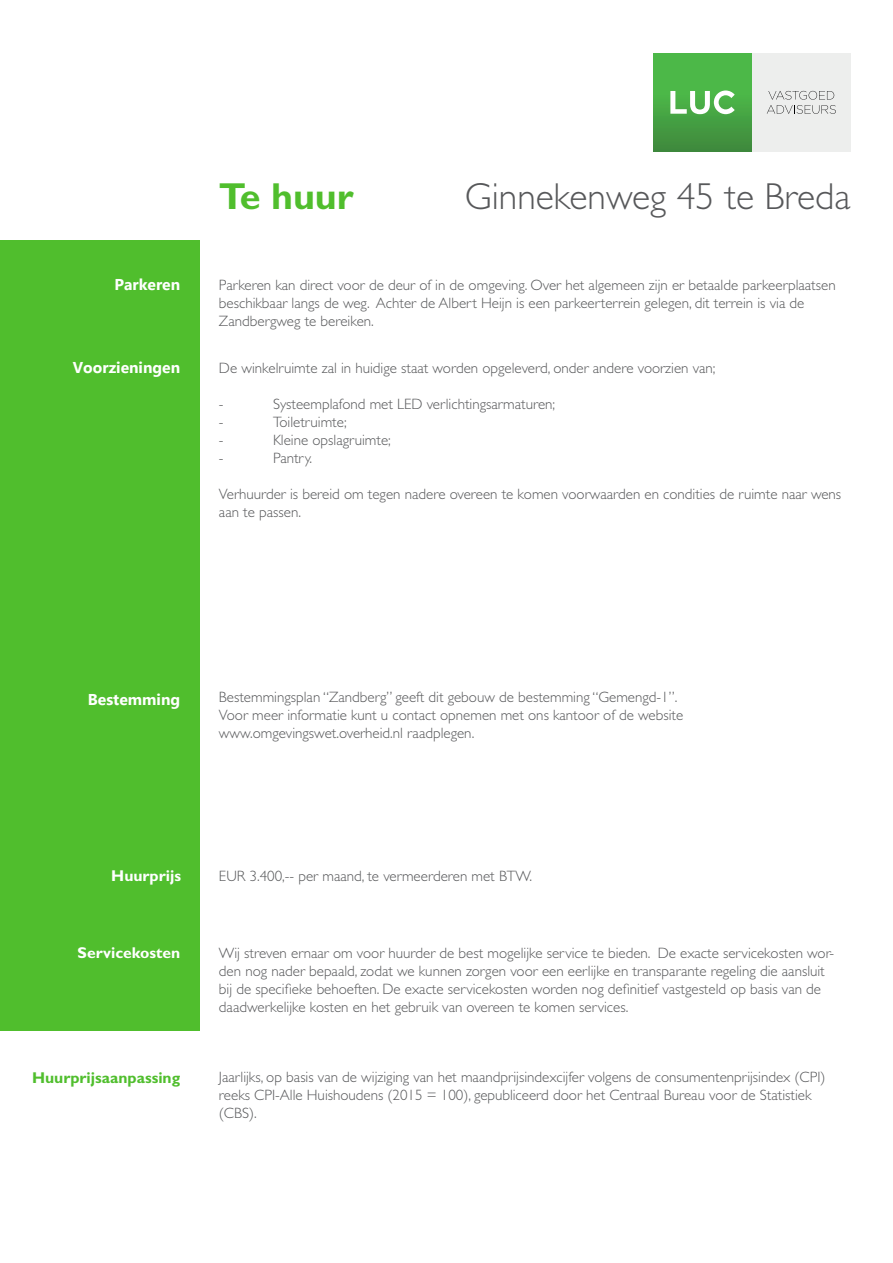
<style>
.page{position:relative;width:893px;height:1263px;background:#fff}
.page>*{position:absolute;margin:0;border:0;box-sizing:border-box;transform-origin:0 0}
.t1{font:300 37.65px "Gill Sans";color:#57585a}
.t2{font:700 37.65px "Gill Sans";color:#50be2d}
.t3{font:700 15.75px "Gadugi";color:#fff}
.t4{font:700 15.75px "Gill Sans";color:#fff}
.t5{font:700 15.75px "Gill Sans";color:#50be2d}
.t6{font:300 15px/18px "Gill Sans";color:#57585a}
</style>
<div class="page">
<div style="left:0;top:240px;width:200px;height:790px;background:#50be2d"></div>
<div style="left:752px;top:53px;width:98px;height:98px;background:#edeeed"></div>
<svg style="left:767px;top:91px;width:69px;height:23px"></svg>
<div style="left:653px;top:53px;width:99px;height:98px;background:linear-gradient(to bottom,#4fc44b,#41903e)"></div>
<svg style="left:670px;top:90px;width:65px;height:24px"></svg>
<p class="t3" style="left:115px;top:275px;width:67px">Parkeren</p>
<p class="t3" style="left:73px;top:358px;width:109px">Voorzieningen</p>
<p class="t2" style="left:219px;top:174px;width:136px">Te huur</p>
<p class="t1" style="left:465px;top:175px;width:387px">Ginnekenweg 45 te Breda</p>
<p class="t6" style="left:219px;top:276px;width:618px">Parkeren kan direct voor de deur of in de omgeving. Over het algemeen zijn er betaalde parkeerplaatsen</p>
<p class="t6" style="left:219px;top:294px;width:587px">beschikbaar langs de weg. Achter de Albert Heijn is een parkeerterrein gelegen, dit terrein is via de</p>
<p class="t6" style="left:219px;top:312px;width:156px">Zandbergweg te bereiken.</p>
<p class="t6" style="left:219px;top:359px;width:498px">De winkelruimte zal in huidige staat worden opgeleverd, onder andere voorzien van;</p>
<p class="t6" style="left:219px;top:395px;width:6px">-</p>
<p class="t6" style="left:273px;top:395px;width:284px">Systeemplafond met LED verlichtingsarmaturen;</p>
<p class="t6" style="left:219px;top:413px;width:6px">-</p>
<p class="t6" style="left:273px;top:413px;width:75px">Toiletruimte;</p>
<p class="t6" style="left:219px;top:431px;width:6px">-</p>
<p class="t6" style="left:273px;top:431px;width:119px">Kleine opslagruimte;</p>
<p class="t6" style="left:219px;top:449px;width:6px">-</p>
<p class="t6" style="left:273px;top:449px;width:41px">Pantry.</p>
<p class="t6" style="left:219px;top:485px;width:624px">Verhuurder is bereid om tegen nadere overeen te komen voorwaarden en condities de ruimte naar wens aan te passen.</p>
<p class="t3" style="left:88px;top:690px;width:94px">Bestemming</p>
<p class="t6" style="left:219px;top:688px;width:460px">Bestemmingsplan “Zandberg” geeft dit gebouw de bestemming “Gemengd-1”.</p>
<p class="t6" style="left:219px;top:706px;width:466px">Voor meer informatie kunt u contact opnemen met ons kantoor of de website</p>
<p class="t6" style="left:219px;top:724px;width:257px">www.omgevingswet.overheid.nl raadplegen.</p>
<p class="t4" style="left:111px;top:867px;width:71px">Huurprijs</p>
<p class="t6" style="left:219px;top:867px;width:315px">EUR 3.400,-- per maand, te vermeerderen met BTW.</p>
<p class="t4" style="left:78px;top:944px;width:104px">Servicekosten</p>
<p class="t6" style="left:219px;top:944px;width:617px">Wij streven ernaar om voor huurder de best mogelijke service te bieden. De exacte servicekosten wor&shy;den nog nader bepaald, zodat we kunnen zorgen voor een eerlijke en transparante regeling die aansluit bij de specifieke behoeften. De exacte servicekosten worden nog definitief vastgesteld op basis van de daadwerkelijke kosten en het gebruik van overeen te komen services.</p>
<p class="t5" style="left:32px;top:1068px;width:150px">Huurprijsaanpassing</p>
<p class="t6" style="left:219px;top:1068px;width:608px">Jaarlijks, op basis van de wijziging van het maandprijsindexcijfer volgens de consumentenprijsindex (CPI) reeks CPI-Alle Huishoudens (2015 = 100), gepubliceerd door het Centraal Bureau voor de Statistiek (CBS).</p>
</div>
